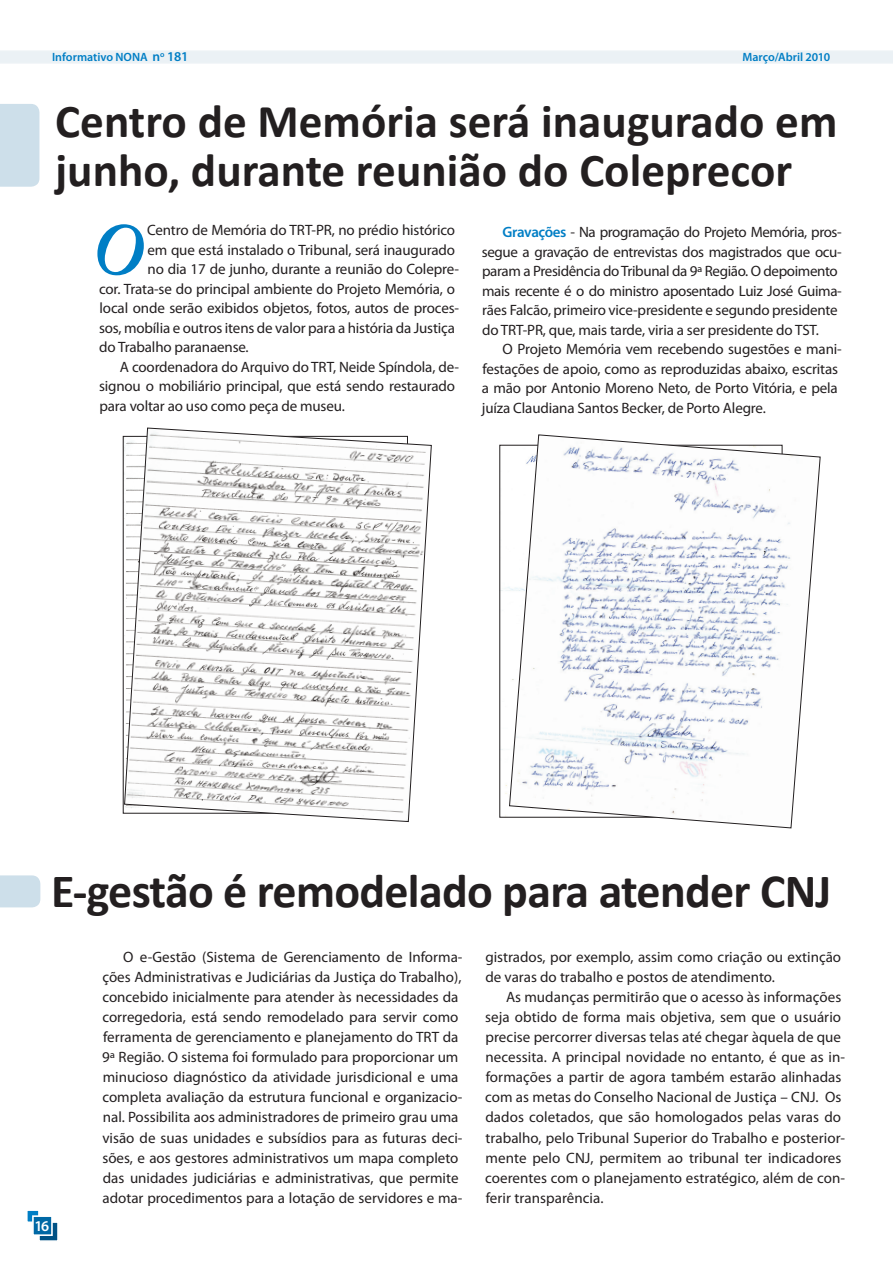
<style>
.page{position:relative;width:893px;height:1263px;background:#fff}
.page>*{position:absolute;margin:0;border:0;box-sizing:border-box;transform-origin:0 0}
.t1{font:italic 600 72.9px "Adobe Caslon Pro";color:#007ec5}
.t2{font:700 48px "Calibri";letter-spacing:-.015em;color:#231f20}
.t3{font:700 47.25px/49.5px "Calibri";color:#231f20}
.t4{font:15px/20.1px "Myriad Pro";color:#231f20}
.t5{font:15px/19.5px "Myriad Pro";letter-spacing:-.025em;color:#231f20}
.t6{font:600 15px "Myriad Pro";color:#fff}
.t7{font:600 12px "Myriad Pro";color:#007ec5}
.s1{font-size:13.5px}
.s2{font-weight:600;color:#007ec5}
</style>
<div class="page">
<svg style="left:0;top:50px;width:893px;height:14px;background:#ecf1f5"></svg>
<div style="left:38px;top:1221px;width:21px;height:21px;background:#005285;border:2px solid #fff"></div>
<div style="left:27px;top:1210px;width:12px;height:12px;background:#007ec5;border:1px solid #fff"></div>
<div style="left:32px;top:1215px;width:21px;height:21px;background:#0068a5;border:2px solid #fff"></div>
<div style="left:0;top:104px;width:39px;height:83px;background:#cddfea"></div>
<svg style="left:124px;top:428px;width:308px;height:394px"></svg>
<svg style="left:0;top:875px;width:40px;height:32px"></svg>
<svg style="left:509px;top:434px;width:311px;height:394px"></svg>
<p class="t7" style="left:52px;top:49px;width:138px">Informativo NONA <span class="s1">n</span><sup>o</sup> <span class="s1">181</span></p>
<p class="t7" style="left:742px;top:50px;width:89px">Março/Abril 2010</p>
<h3 class="t3" style="left:55px;top:94px;width:784px">Centro de Memória será inaugurado em junho, durante reunião do Coleprecor</h3>
<h1 class="t1" style="left:92px;top:206px;width:54px">O</h1>
<p class="t4" style="left:147px;top:220px;width:309px">Centro de Memória do TRT-PR, no prédio histórico</p>
<p class="t4" style="left:147px;top:239px;width:309px">em que está instalado o Tribunal, será inaugurado</p>
<p class="t4" style="left:148px;top:259px;width:313px">no dia 17 de junho, durante a reunião do Colepre-</p>
<p class="t4" style="left:99px;top:278px;width:358px">cor. Trata-se do principal ambiente do Projeto Memória, o</p>
<p class="t4" style="left:100px;top:298px;width:361px">local onde serão exibidos objetos, fotos, autos de proces-</p>
<p class="t4" style="left:99px;top:317px;width:357px">sos, mobília e outros itens de valor para a história da Justiça</p>
<p class="t4" style="left:99px;top:337px;width:151px">do Trabalho paranaense.</p>
<p class="t4" style="left:120px;top:356px;width:341px">A coordenadora do Arquivo do TRT, Neide Spíndola, de-</p>
<p class="t4" style="left:99px;top:376px;width:358px">signou o mobiliário principal, que está sendo restaurado</p>
<p class="t4" style="left:99px;top:395px;width:247px">para voltar ao uso como peça de museu.</p>
<p class="t5" style="left:482px;top:222px;width:362px;text-indent:21px"><span class="s2">Gravações</span> - Na programação do Projeto Memória, pros&shy;segue a gravação de entrevistas dos magistrados que ocu&shy;param a Presidência do Tribunal da 9ª Região. O depoimento mais recente é o do ministro aposentado Luiz José Guima&shy;rães Falcão, primeiro vice-presidente e segundo presidente do TRT-PR, que, mais tarde, viria a ser presidente do TST.</p>
<p class="t4" style="left:482px;top:339px;width:361px;line-height:19.5px;text-indent:21px">O Projeto Memória vem recebendo sugestões e mani&shy;festações de apoio, como as reproduzidas abaixo, escritas a mão por Antonio Moreno Neto, de Porto Vitória, e pela juíza Claudiana Santos Becker, de Porto Alegre.</p>
<h2 class="t2" style="left:51px;top:862px;width:782px">E-gestão é remodelado para atender CNJ</h2>
<p class="t6" style="left:34px;top:1216px;width:16px">16</p>
<p class="t4" style="left:102px;top:946px;width:362px;text-indent:21px">O e-Gestão (Sistema de Gerenciamento de Informa&shy;ções Administrativas e Judiciárias da Justiça do Trabalho), concebido inicialmente para atender às necessidades da corregedoria, está sendo remodelado para servir como ferramenta de gerenciamento e planejamento do TRT da 9ª Região. O sistema foi formulado para proporcionar um minucioso diagnóstico da atividade jurisdicional e uma completa avaliação da estrutura funcional e organizacio&shy;nal. Possibilita aos administradores de primeiro grau uma visão de suas unidades e subsídios para as futuras deci&shy;sões, e aos gestores administrativos um mapa completo das unidades judiciárias e administrativas, que permite adotar procedimentos para a lotação de servidores e ma-</p>
<p class="t4" style="left:485px;top:946px;width:357px">gistrados, por exemplo, assim como criação ou extinção de varas do trabalho e postos de atendimento.</p>
<p class="t4" style="left:485px;top:986px;width:362px;text-indent:21px">As mudanças permitirão que o acesso às informações seja obtido de forma mais objetiva, sem que o usuário precise percorrer diversas telas até chegar àquela de que necessita. A principal novidade no entanto, é que as in&shy;formações a partir de agora também estarão alinhadas com as metas do Conselho Nacional de Justiça – CNJ. Os dados coletados, que são homologados pelas varas do trabalho, pelo Tribunal Superior do Trabalho e posterior&shy;mente pelo CNJ, permitem ao tribunal ter indicadores coerentes com o planejamento estratégico, além de con&shy;ferir transparência.</p>
</div>
